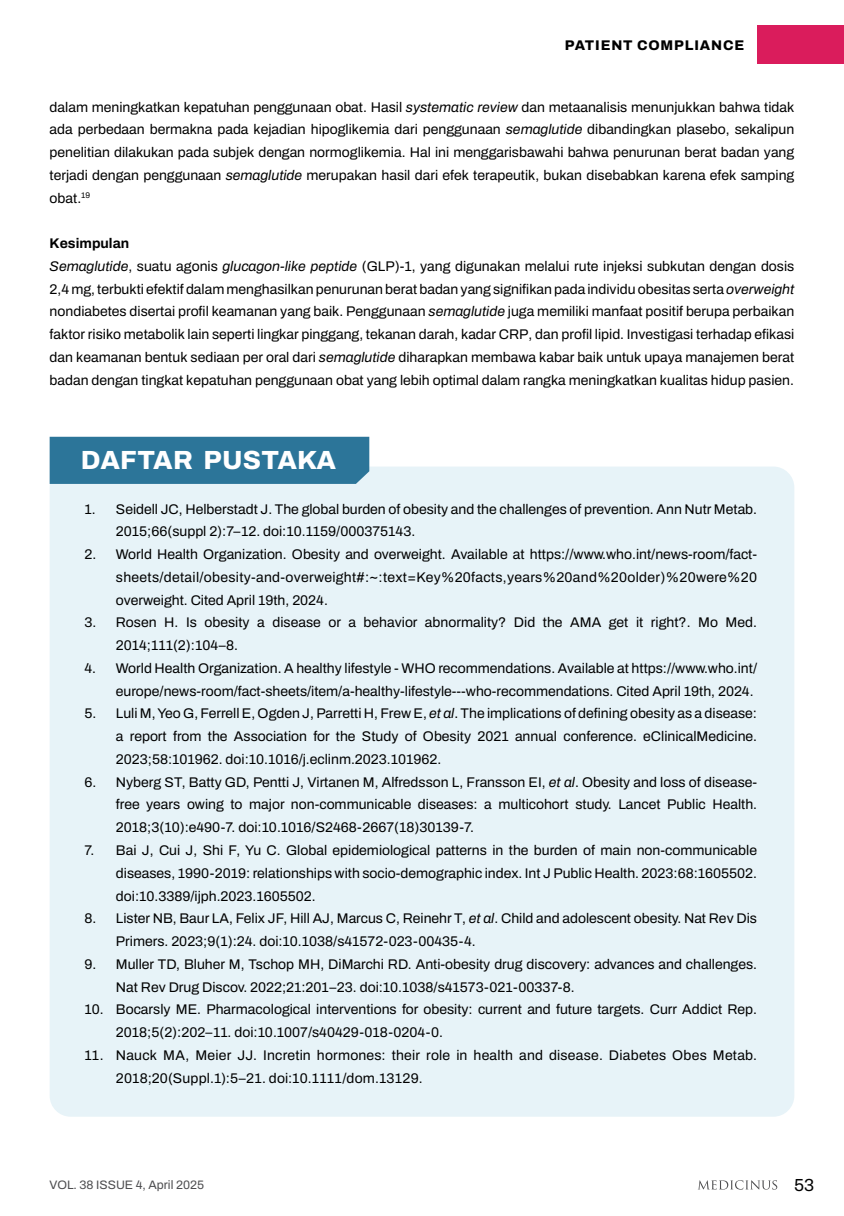
<style>
.page{position:relative;width:844px;height:1216px;background:#fff}
.page>*{position:absolute;margin:0;border:0;box-sizing:border-box;transform-origin:0 0}
.t1{font:800 26.25px "Archivo";letter-spacing:.01em;color:#fff}
.t2{font:600 17.5px "Archivo";color:#000}
.t3{font:600 14px/22.8px "Archivo";color:#000}
.t4{font:800 14px "Archivo";letter-spacing:.06em;color:#000}
.t5{font:600 12.25px "Archivo";color:#4d4d4f}
.s1{font-weight:400;font-style:italic}
.s2{font-weight:700}
</style>
<div class="page">
<svg style="left:698px;top:1180px;width:79px;height:9px"></svg>
<div style="left:50px;top:466px;width:744px;height:650px;background:#e7f3f8;border-radius:21px"></div>
<div style="left:50px;top:437px;width:319px;height:47px;background:#2c7599"></div>
<div style="left:757px;top:25px;width:86px;height:39px;background:#da1c5c"></div>
<p class="t4" style="left:564px;top:35px;width:181px">PATIENT COMPLIANCE</p>
<p class="t3" style="left:50px;top:95px;width:746px;text-align:justify">dalam meningkatkan kepatuhan penggunaan obat. Hasil <span class="s1">systematic review</span> dan metaanalisis menunjukkan bahwa tidak ada perbedaan bermakna pada kejadian hipoglikemia dari penggunaan <span class="s1">semaglutide</span> dibandingkan plasebo, sekalipun penelitian dilakukan pada subjek dengan normoglikemia. Hal ini menggarisbawahi bahwa penurunan berat badan yang terjadi dengan penggunaan <span class="s1">semaglutide</span> merupakan hasil dari efek terapeutik, bukan disebabkan karena efek samping obat.<sup>19</sup></p>
<p class="t3" style="left:50px;top:232px;width:746px"><span class="s2">Kesimpulan<br></span><span class="s1">Semaglutide</span>, suatu agonis <span class="s1">glucagon-like peptide</span> (GLP)-1, yang digunakan melalui rute injeksi subkutan dengan dosis 2,4 mg, terbukti efektif dalam menghasilkan penurunan berat badan yang signifikan pada individu obesitas serta <span class="s1">overweight </span>nondiabetes disertai profil keamanan yang baik. Penggunaan <span class="s1">semaglutide</span> juga memiliki manfaat positif berupa perbaikan faktor risiko metabolik lain seperti lingkar pinggang, tekanan darah, kadar CRP, dan profil lipid. Investigasi terhadap efikasi dan keamanan bentuk sediaan per oral dari <span class="s1">semaglutide</span> diharapkan membawa kabar baik untuk upaya manajemen berat badan dengan tingkat kepatuhan penggunaan obat yang lebih optimal dalam rangka meningkatkan kualitas hidup pasien.</p>
<h1 class="t1" style="left:81px;top:440px;width:256px">DAFTAR PUSTAKA</h1>
<p class="t3" style="left:116px;top:497px;width:642px;text-indent:-32px">1. Seidell JC, Helberstadt J. The global burden of obesity and the challenges of prevention. Ann Nutr Metab.<br>2015;66(suppl 2):7–12. doi:10.1159/000375143.</p>
<p class="t3" style="left:116px;top:543px;width:642px;text-align:justify;text-indent:-32px">2. World Health Organization. Obesity and overweight. Available at https://www.who.int/news-room/fact&shy;sheets/detail/obesity-and-overweight#:~:text=Key%20facts,years%20and%20older)%20were%20 overweight. Cited April 19th, 2024.</p>
<p class="t3" style="left:116px;top:611px;width:642px;text-indent:-32px">3. Rosen H. Is obesity a disease or a behavior abnormality? Did the AMA get it right?. Mo Med.<br>2014;111(2):104–8.</p>
<p class="t3" style="left:84px;top:656px;width:674px;text-align:right">4. World Health Organization. A healthy lifestyle - WHO recommendations. Available at https://www.who.int/ europe/news-room/fact-sheets/item/a-healthy-lifestyle---who-recommendations. Cited April 19th, 2024.</p>
<p class="t3" style="left:116px;top:702px;width:642px;text-align:justify;text-indent:-32px">5. Luli M, Yeo G, Ferrell E, Ogden J, Parretti H, Frew E, <span class="s1">et al</span>. The implications of defining obesity as a disease: a report from the Association for the Study of Obesity 2021 annual conference. eClinicalMedicine.<br>2023;58:101962. doi:10.1016/j.eclinm.2023.101962.</p>
<p class="t3" style="left:116px;top:770px;width:642px;text-align:justify;text-indent:-32px">6. Nyberg ST, Batty GD, Pentti J, Virtanen M, Alfredsson L, Fransson EI, <span class="s1">et al</span>. Obesity and loss of disease&shy;free years owing to major non-communicable diseases: a multicohort study. Lancet Public Health.<br>2018;3(10):e490-7. doi:10.1016/S2468-2667(18)30139-7.</p>
<p class="t3" style="left:116px;top:838px;width:642px;text-align:justify;text-indent:-32px">7. Bai J, Cui J, Shi F, Yu C. Global epidemiological patterns in the burden of main non-communicable diseases, 1990-2019: relationships with socio-demographic index. Int J Public Health. 2023:68:1605502. doi:10.3389/ijph.2023.1605502.</p>
<p class="t3" style="left:116px;top:907px;width:642px;text-indent:-31px">8. Lister NB, Baur LA, Felix JF, Hill AJ, Marcus C, Reinehr T, <span class="s1">et al</span>. Child and adolescent obesity. Nat Rev Dis<br>Primers. 2023;9(1):24. doi:10.1038/s41572-023-00435-4.</p>
<p class="t3" style="left:116px;top:952px;width:642px;text-indent:-31px">9. Muller TD, Bluher M, Tschop MH, DiMarchi RD. Anti-obesity drug discovery: advances and challenges.<br>Nat Rev Drug Discov. 2022;21:201–23. doi:10.1038/s41573-021-00337-8.</p>
<p class="t3" style="left:116px;top:998px;width:642px;text-indent:-31px">10. Bocarsly ME. Pharmacological interventions for obesity: current and future targets. Curr Addict Rep.<br>2018;5(2):202–11. doi:10.1007/s40429-018-0204-0.</p>
<p class="t3" style="left:116px;top:1043px;width:642px;text-indent:-31px">11. Nauck MA, Meier JJ. Incretin hormones: their role in health and disease. Diabetes Obes Metab.<br>2018;20(Suppl.1):5–21. doi:10.1111/dom.13129.</p>
<p class="t5" style="left:50px;top:1175px;width:156px">VOL. 38 ISSUE 4, April 2025</p>
<p class="t2" style="left:794px;top:1171px;width:22px">53</p>
</div>
